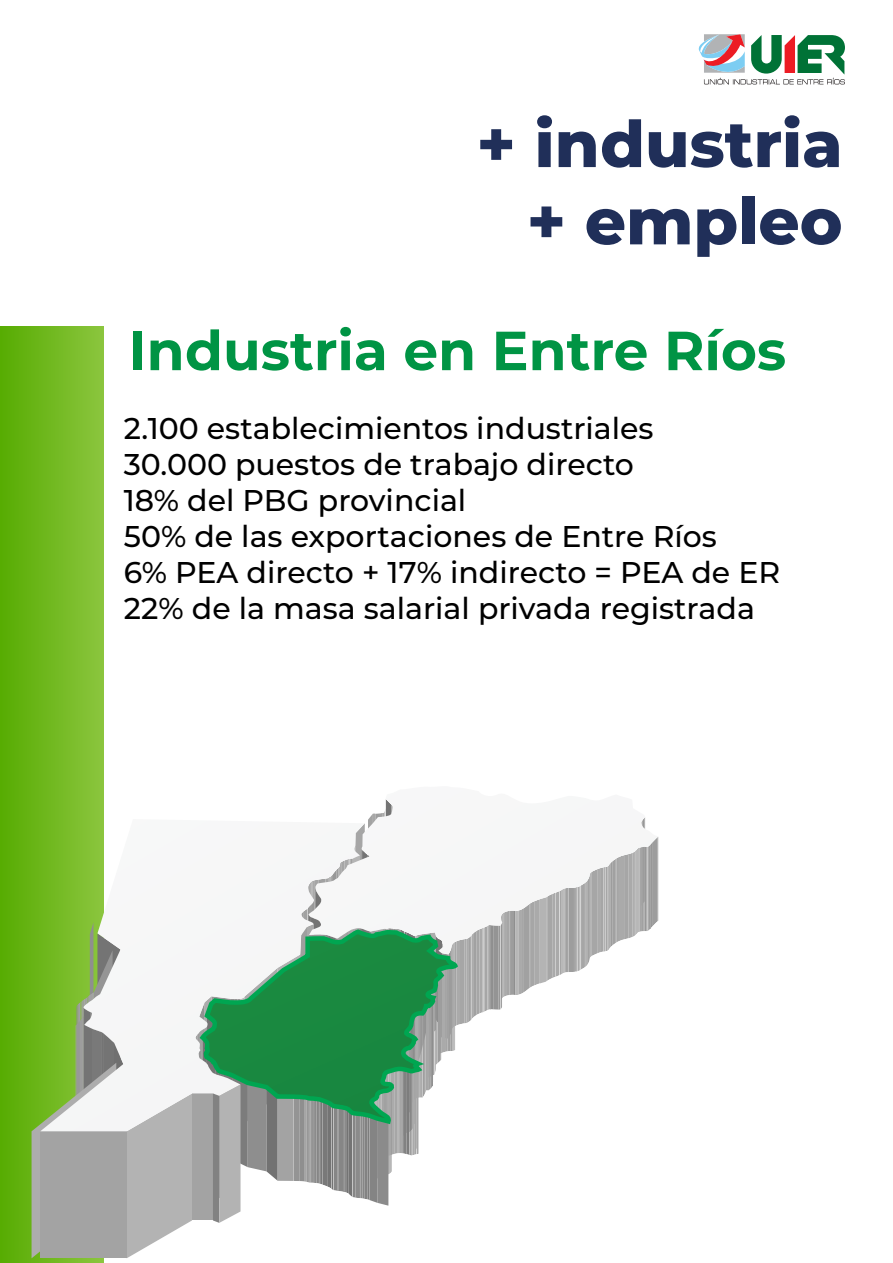
<style>
.page{position:relative;width:893px;height:1263px;background:#fff}
.page>*{position:absolute;margin:0;border:0;box-sizing:border-box;transform-origin:0 0}
.t1{font:800 64.35px/77.2px "Montserrat";color:#202f59;text-align:right}
.t2{font:700 55.05px "Montserrat";color:#009444}
.t3{font:500 30px/36px "Montserrat";color:#000}
</style>
<div class="page">
<div style="left:0;top:326px;width:104px;height:937px;background:linear-gradient(to right,#57ac02,#8bc53e)"></div>
<svg style="left:698px;top:34px;width:147px;height:50px"></svg>
<svg style="left:32px;top:799px;width:626px;height:459px"></svg>
<div style="left:40px;top:1131px;width:87px;height:127px;background:#a3a3a3"></div>
<svg style="left:308px;top:799px;width:329px;height:155px"></svg>
<svg style="left:365px;top:925px;width:117px;height:202px"></svg>
<svg style="left:40px;top:819px;width:325px;height:312px"></svg>
<h1 class="t1" style="left:477px;top:102px;width:368px">+ industria + empleo</h1>
<h2 class="t2" style="left:129px;top:311px;width:659px">Industria en Entre Ríos</h2>
<p class="t3" style="left:124px;top:409px;width:658px">2.100 establecimientos industriales<br>30.000 puestos de trabajo directo<br>18% del PBG provincial<br>50% de las exportaciones de Entre Ríos<br>6% PEA directo + 17% indirecto = PEA de ER 22% de la masa salarial privada registrada</p>
</div>
